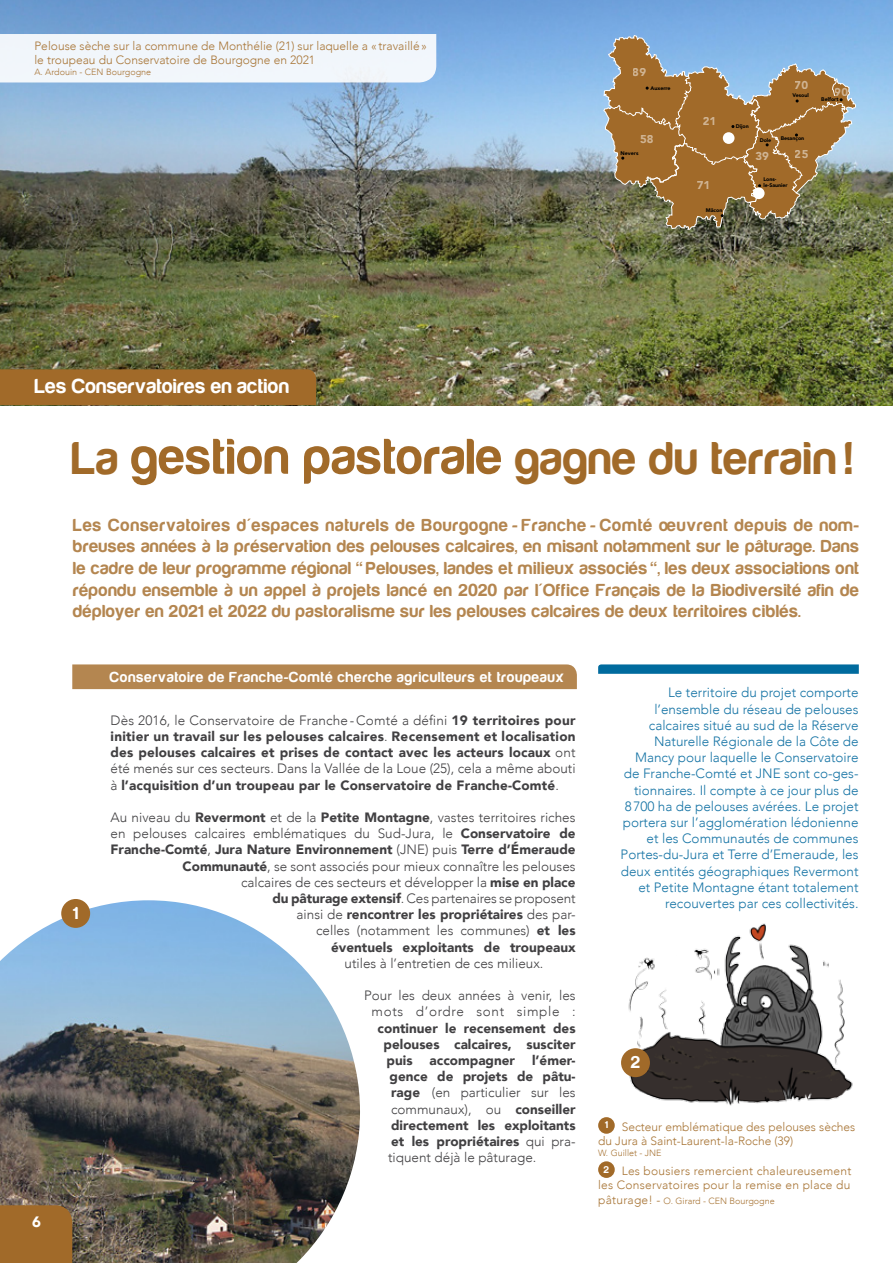
<style>
.page{position:relative;width:893px;height:1263px;background:#fff}
.page>*{position:absolute;margin:0;border:0;box-sizing:border-box;transform-origin:0 0}
.t1{font:47.55px "Harabara";letter-spacing:.03em;color:#a16a29}
.t2{font:21px "Harabara";letter-spacing:.025em;color:#fff}
.t3{font:18px/21.6px "Harabara";letter-spacing:.04em;color:#b48650;text-align:justify}
.t4{font:18px "Harabara";color:#fff}
.t5{font:15px "Harabara";letter-spacing:.06em;color:#fff}
.t6{font:900 15px "Avenir";color:#fff}
.t7{font:900 13.5px/16.2px "Avenir";color:#414042;text-align:justify}
.t8{font:300 13.5px/16.2px "Avenir";color:#414042;text-align:right}
.t9{font:300 13.5px/16.2px "Avenir";color:#1674a5;text-align:right}
.t10{font:300 12px/14.4px "Avenir";color:#a87536}
.t11{font:300 12px/14.4px "Avenir";letter-spacing:.02em;color:#a87536;text-align:center}
.t12{font:900 11.4px "Avenir";color:#fff}
.t13{font:300 9px "Avenir";color:#a87536}
.t14{font:900 5.25px/6.3px "Avenir";color:#000}
.s1{font-size:52.05px}
.s2{font-weight:300}
.s3{font-weight:900}
.s4{font-size:12px}
</style>
<div class="page">
<img style="left:0;top:0;width:893px;height:405px">
<div style="left:0;top:369px;width:316px;height:36px;background:#a16a29"></div>
<div style="left:0;top:34px;width:436px;height:48px;background:#f1f6fb"></div>
<div style="left:72px;top:664px;width:505px;height:25px;background:#b48650"></div>
<svg style="left:603px;top:35px;width:253px;height:195px;background:#978465"></svg>
<div style="left:831px;top:96px;width:8px;height:6px;background:#a16a29"></div>
<div style="left:753px;top:187px;width:12px;height:12px;background:#fff;border-radius:50%"></div>
<div style="left:723px;top:132px;width:11px;height:12px;background:#fff;border-radius:50%"></div>
<svg style="left:598px;top:664px;width:261px;height:10px;background:#1074a4"></svg>
<svg style="left:0;top:899px;width:360px;height:364px;background:#7d868b"></svg>
<img style="left:622px;top:923px;width:231px;height:183px">
<div style="left:0;top:1205px;width:72px;height:58px;background:#a16a29"></div>
<div style="left:598px;top:1117px;width:17px;height:17px;background:#a16a29;border-radius:50%"></div>
<div style="left:598px;top:1161px;width:17px;height:17px;background:#a16a29;border-radius:50%"></div>
<div style="left:621px;top:1048px;width:29px;height:29px;background:#a16a29;border-radius:50%"></div>
<div style="left:61px;top:899px;width:29px;height:29px;background:#a16a29;border-radius:50%"></div>
<p class="t10" style="left:34px;top:39px;width:394px">Pelouse sèche sur la commune de Monthélie (21) sur laquelle a « travaillé» le troupeau du Conservatoire de Bourgogne en 2021</p>
<p class="t13" style="left:34px;top:67px;width:118px">A. Ardouin - CEN Bourgogne</p>
<h2 class="t2" style="left:35px;top:375px;width:256px">Les Conservatoires en action</h2>
<p class="t12" style="left:633px;top:63px;width:15px">89</p>
<p class="t14" style="left:651px;top:84px;width:22px">Auxerre</p>
<p class="t12" style="left:795px;top:75px;width:15px">70</p>
<p class="t14" style="left:792px;top:92px;width:18px">Vesoul</p>
<p class="t12" style="left:835px;top:82px;width:15px">90</p>
<p class="t14" style="left:821px;top:96px;width:19px">Belfort</p>
<p class="t12" style="left:703px;top:111px;width:15px">21</p>
<p class="t14" style="left:736px;top:123px;width:14px">Dijon</p>
<p class="t12" style="left:640px;top:130px;width:15px">58</p>
<p class="t14" style="left:621px;top:150px;width:19px">Nevers</p>
<p class="t12" style="left:697px;top:175px;width:15px">71</p>
<p class="t14" style="left:781px;top:135px;width:25px">Besançon</p>
<p class="t14" style="left:760px;top:137px;width:13px">Dole</p>
<p class="t14" style="left:763px;top:176px;width:26px">Lons&shy;le-Saunier</p>
<p class="t12" style="left:755px;top:146px;width:15px">39</p>
<p class="t12" style="left:795px;top:144px;width:15px">25</p>
<p class="t14" style="left:706px;top:207px;width:18px">Mâcon</p>
<h1 class="t1" style="left:72px;top:433px;width:781px">La <span class="s1">gestion pastorale</span> gagne du terrain !</h1>
<p class="t3" style="left:73px;top:514px;width:787px">Les Conservatoires d'espaces naturels de Bourgogne - Franche - Comté oeuvrent depuis de nom&shy;breuses années à la préservation des pelouses calcaires, en misant notamment sur le pâturage. Dans le cadre de leur programme régional " Pelouses, landes et milieux associés ", les deux associations ont répondu ensemble à un appel à projets lancé en 2020 par l'Office Français de la Biodiversité afin de déployer en 2021 et 2022 du pastoralisme sur les pelouses calcaires de deux territoires ciblés.</p>
<p class="t6" style="left:32px;top:1209px;width:10px">6</p>
<h3 class="t4" style="left:73px;top:903px;width:6px">1</h3>
<p class="t5" style="left:110px;top:669px;width:456px">Conservatoire de Franche-Comté cherche agriculteurs et troupeaux</p>
<p class="t7" style="left:111px;top:711px;width:467px"><span class="s2">Dès 2016, le Conservatoire de Franche - Comté a défini</span> 19 territoires pour initier un travail sur les pelouses calcaires<span class="s2">.</span> Recensement et localisation des pelouses calcaires et prises de contact avec les acteurs locaux <span class="s2">ont été menés sur ces secteurs. Dans la Vallée de la Loue (25), cela a même abouti à</span> l’acquisition d’un troupeau par le Conservatoire de Franche-Comté<span class="s2">.</span></p>
<p class="t8" style="left:111px;top:809px;width:467px">Au niveau du <span class="s3">Revermont</span> et de la <span class="s3">Petite Montagne</span>, vastes territoires riches en pelouses calcaires emblématiques du Sud-Jura, le <span class="s3">Conservatoire de Franche-Comté</span>, <span class="s3">Jura Nature Environnement</span> (JNE) puis <span class="s3">Terre d’Émeraude Communauté</span>, se sont associés pour mieux connaître les pelouses<br>calcaires de ces secteurs et développer la <span class="s3">mise en place<br>du pâturage extensif</span>. Ces partenaires se proposent<br>ainsi de <span class="s3">rencontrer les propriétaires</span> des par-<br>celles (notamment les communes) <span class="s3">et les<br>éventuels exploitants de troupeaux</span></p>
<p class="t8" style="left:345px;top:955px;width:200px">utiles à l’entretien de ces milieux.</p>
<p class="t8" style="left:364px;top:987px;width:213px;text-align:center">Pour les deux années à venir, les mots d’ordre sont simple :</p>
<p class="t7" style="left:384px;top:1019px;width:194px;text-indent:-6px">continuer le recensement des pelouses calcaires, susciter puis</p>
<p class="t7" style="left:388px;top:1052px;width:189px;text-indent:144px">l’émer&shy;gence de projets de pâtu&shy;rage <span class="s2">(en particulier sur les communaux), ou</span> conseiller directement les exploitants et les propriétaires <span class="s2">qui pra&shy;tiquent déjà le pâturage.</span></p>
<p class="t7" style="left:430px;top:1052px;width:87px">accompagner</p>
<p class="t9" style="left:621px;top:685px;width:239px">Le territoire du projet comporte l’ensemble du réseau de pelouses calcaires situé au sud de la Réserve Naturelle Régionale de la Côte de Mancy pour laquelle le Conservatoire de Franche-Comté et JNE sont co-ges&shy;tionnaires. Il compte à ce jour plus de 8700 ha de pelouses avérées. Le projet portera sur l’agglomération lédonienne et les Communautés de communes Portes-du-Jura et Terre d’Emeraude, les deux entités géographiques Revermont et Petite Montagne étant totalement recouvertes par ces collectivités.</p>
<h3 class="t4" style="left:631px;top:1052px;width:10px">2</h3>
<p class="t10" style="left:598px;top:1119px;width:259px;text-indent:7px"><sup>1</sup> Secteur emblématique des pelouses sèches du Jura à Saint-Laurent-la-Roche (39)</p>
<p class="t13" style="left:598px;top:1147px;width:65px">W. Guillet - JNE</p>
<p class="t11" style="left:598px;top:1163px;width:255px"><sup>2</sup> Les bousiers remercient chaleureusement les Conservatoires pour la remise en place du</p>
<p class="t13" style="left:598px;top:1195px;width:178px"><span class="s4">pâturage! -</span> O. Girard - CEN Bourgogne</p>
</div>
